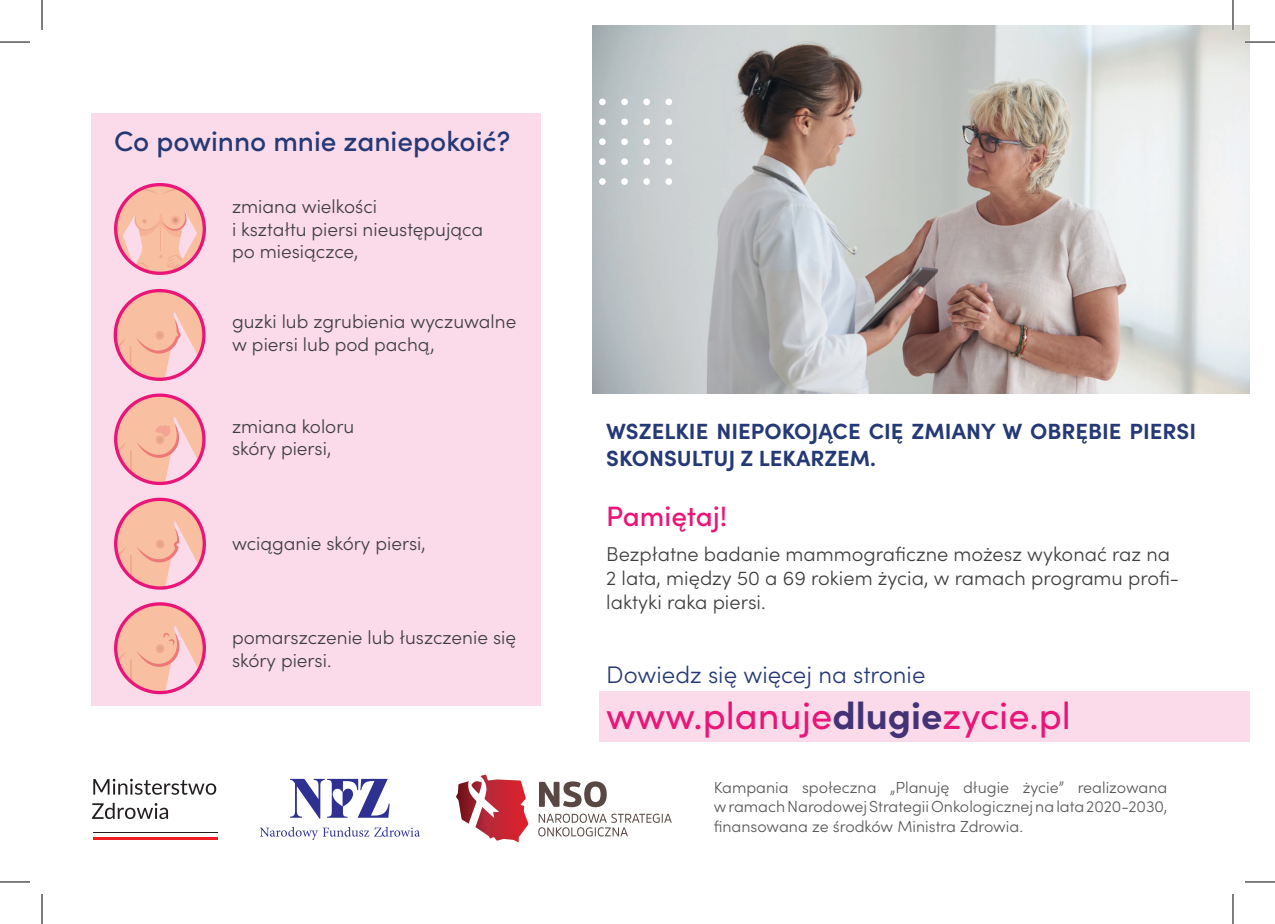
<style>
.page{position:relative;width:1275px;height:924px;background:#fff}
.page>*{position:absolute;margin:0;border:0;box-sizing:border-box;transform-origin:0 0}
.t1{font:38px "Sofia Pro";color:#eb1577}
.t2{font:500 28px "Sofia Pro";color:#243976}
.t3{font:500 28px "Sofia Pro";color:#eb1577}
.t4{font:300 24px "Sofia Pro";color:#243976}
.t5{font:700 22px/26.4px "Sofia Pro";color:#243976}
.t6{font:300 20px/24px "Sofia Pro";color:#3e3e3f}
.t7{font:300 19px/22.8px "Sofia Pro";color:#3e3e3f}
.t8{font:300 16px/19.2px "Sofia Pro";color:#57585a;text-align:justify}
.s1{font-weight:700;color:#243976}
</style>
<div class="page">
<svg style="left:93px;top:837px;width:125px;height:3px"></svg>
<hr style="left:93px;top:832px;width:125px;height:1px;background:#231f20">
<svg style="left:93px;top:778px;width:123px;height:16px"></svg>
<svg style="left:92px;top:802px;width:76px;height:16px"></svg>
<svg style="left:538px;top:813px;width:133px;height:23px"></svg>
<svg style="left:539px;top:781px;width:68px;height:25px"></svg>
<svg style="left:456px;top:774px;width:72px;height:67px"></svg>
<svg style="left:260px;top:778px;width:160px;height:61px"></svg>
<div style="left:91px;top:113px;width:450px;height:592px;background:#fbdae9"></div>
<svg style="left:116px;top:397px;width:86px;height:86px"></svg>
<div style="left:114px;top:393px;width:92px;height:92px;border:3px solid #eb1577;border-radius:50%"></div>
<svg style="left:116px;top:501px;width:88px;height:86px"></svg>
<div style="left:114px;top:497px;width:92px;height:92px;border:3px solid #eb1577;border-radius:50%"></div>
<svg style="left:115px;top:290px;width:87px;height:89px"></svg>
<div style="left:114px;top:289px;width:92px;height:92px;border:3px solid #eb1577;border-radius:50%"></div>
<svg style="left:114px;top:183px;width:92px;height:92px"></svg>
<svg style="left:116px;top:603px;width:88px;height:89px"></svg>
<img style="left:592px;top:25px;width:658px;height:368px">
<svg style="left:592px;top:98px;width:80px;height:87px;background:#c6ccce"></svg>
<div style="left:599px;top:691px;width:651px;height:50px;background:#fbdae9"></div>
<hr style="left:1245px;top:41px;width:30px;height:2px;background:#fff">
<hr style="left:1231px;top:0;width:3px;height:30px;background:#fff">
<hr style="left:0;top:42px;width:30px;height:1px;background:#000">
<hr style="left:1245px;top:42px;width:30px;height:1px;background:#000">
<hr style="left:0;top:881px;width:30px;height:1px;background:#000">
<hr style="left:1245px;top:881px;width:30px;height:1px;background:#000">
<hr style="left:42px;top:0;width:1px;height:30px;background:#000">
<hr style="left:42px;top:893px;width:1px;height:30px;background:#000">
<hr style="left:1232px;top:0;width:1px;height:30px;background:#000">
<hr style="left:1232px;top:893px;width:1px;height:30px;background:#000">
<h2 class="t2" style="left:114px;top:121px;width:398px">Co powinno mnie zaniepokoić?</h2>
<p class="t7" style="left:232px;top:193px;width:253px">zmiana wielkości<br>i kształtu piersi nieustępująca po miesiączce,</p>
<p class="t7" style="left:232px;top:309px;width:286px">guzki lub zgrubienia wyczuwalne w piersi lub pod pachą,</p>
<p class="t7" style="left:232px;top:413px;width:124px">zmiana koloru skóry piersi,</p>
<p class="t7" style="left:232px;top:530px;width:195px">wciąganie skóry piersi,</p>
<p class="t7" style="left:232px;top:624px;width:286px">pomarszczenie lub łuszczenie się skóry piersi.</p>
<p class="t5" style="left:606px;top:416px;width:591px">WSZELKIE NIEPOKOJĄCE CIĘ ZMIANY W OBRĘBIE PIERSI<br>SKONSULTUJ Z LEKARZEM.</p>
<h2 class="t3" style="left:606px;top:495px;width:123px">Pamiętaj!</h2>
<p class="t6" style="left:606px;top:541px;width:574px">Bezpłatne badanie mammograficzne możesz wykonać raz na<br>2 lata, między 50 a 69 rokiem życia, w ramach programu profi&shy;laktyki raka piersi.</p>
<p class="t4" style="left:606px;top:657px;width:321px">Dowiedz się więcej na stronie</p>
<h1 class="t1" style="left:606px;top:687px;width:466px">www.planuje<span class="s1">dlugie</span>zycie.pl</h1>
<p class="t8" style="left:714px;top:776px;width:455px">Kampania społeczna „Planuję długie życie” realizowana w ramach Narodowej Strategii Onkologicznej na lata 2020-2030, finansowana ze środków Ministra Zdrowia.</p>
</div>
